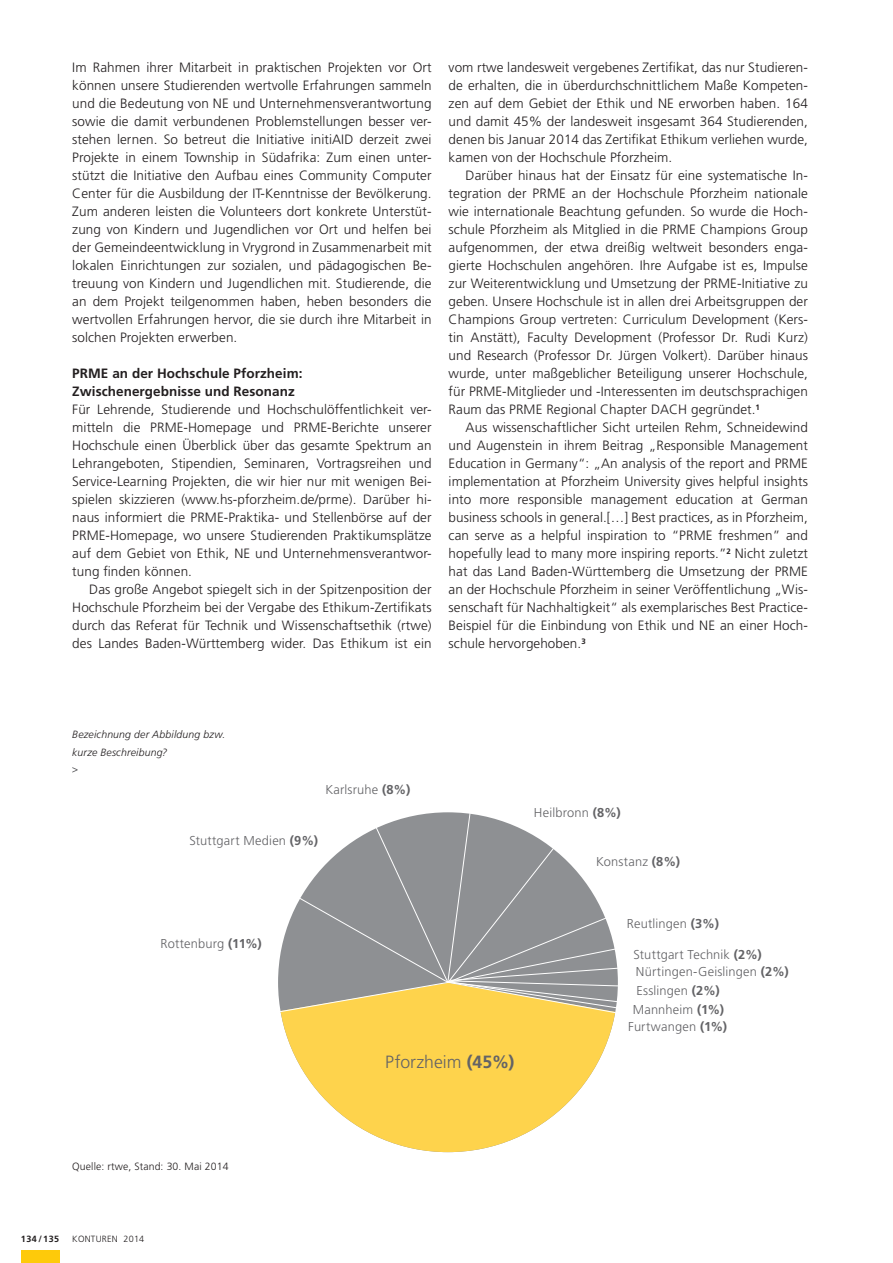
<style>
.page{position:relative;width:893px;height:1263px;background:#fff}
.page>*{position:absolute;margin:0;border:0;box-sizing:border-box;transform-origin:0 0}
.t1{font:300 17.7px "Frutiger LT";color:#636366}
.t2{font:300 13.5px/18px "Frutiger LT";letter-spacing:.005em;color:#231f20;text-align:justify}
.t3{font:700 13.5px/18px "Frutiger LT";letter-spacing:.005em;color:#231f20}
.t4{font:300 12.9px/17px "Frutiger LT";letter-spacing:.015em;color:#636366}
.t5{font:italic 300 10.5px/18px "Frutiger LT";letter-spacing:.015em;color:#231f20}
.t6{font:300 10.5px "Frutiger LT";letter-spacing:.01em;color:#231f20}
.t7{font:300 9px "Frutiger LT";letter-spacing:.025em;color:#231f20}
.t8{font:700 9px "Frutiger LT";letter-spacing:.05em;color:#231f20}
.s1{font-weight:700}
</style>
<div class="page">
<div style="left:21px;top:1250px;width:39px;height:13px;background:#feca0a"></div>
<svg style="left:281px;top:1014px;width:334px;height:138px;fill:#fed34c"></svg>
<svg style="left:278px;top:812px;width:340px;height:202px"></svg>
<svg style="left:72px;top:767px;width:6px;height:6px"></svg>
<p class="t2" style="left:72px;top:59px;width:361px">Im Rahmen ihrer Mitarbeit in praktischen Projekten vor Ort können unsere Studierenden wertvolle Erfahrungen sammeln und die Bedeutung von NE und Unternehmensverantwortung sowie die damit verbundenen Problemstellungen besser ver&shy;stehen lernen. So betreut die Initiative initiAID derzeit zwei Projekte in einem Township in Südafrika: Zum einen unter&shy;stützt die Initiative den Aufbau eines Community Computer Center für die Ausbildung der IT-Kenntnisse der Bevölkerung.<br>Zum anderen leisten die Volunteers dort konkrete Unterstüt&shy;zung von Kindern und Jugendlichen vor Ort und helfen bei der Gemeindeentwicklung in Vrygrond in Zusammenarbeit mit lokalen Einrichtungen zur sozialen, und pädagogischen Be&shy;treuung von Kindern und Jugendlichen mit. Studierende, die an dem Projekt teilgenommen haben, heben besonders die wertvollen Erfahrungen hervor, die sie durch ihre Mitarbeit in solchen Projekten erwerben.</p>
<p class="t3" style="left:72px;top:364px;width:232px">PRME an der Hochschule Pforzheim:<br>Zwischenergebnisse und Resonanz</p>
<p class="t2" style="left:72px;top:400px;width:361px">Für Lehrende, Studierende und Hochschulöffentlichkeit ver&shy;mitteln die PRME-Homepage und PRME-Berichte unserer Hochschule einen Überblick über das gesamte Spektrum an Lehrangeboten, Stipendien, Seminaren, Vortragsreihen und Service-Learning Projekten, die wir hier nur mit wenigen Bei&shy;spielen skizzieren (www.hs-pforzheim.de/prme). Darüber hi&shy;naus informiert die PRME-Praktika- und Stellenbörse auf der PRME-Homepage, wo unsere Studierenden Praktikumsplätze auf dem Gebiet von Ethik, NE und Unternehmensverantwor&shy;tung finden können.</p>
<p class="t2" style="left:72px;top:580px;width:361px;text-indent:17px">Das große Angebot spiegelt sich in der Spitzenposition der Hochschule Pforzheim bei der Vergabe des Ethikum-Zertifikats durch das Referat für Technik und Wissenschaftsethik (rtwe) des Landes Baden-Württemberg wider. Das Ethikum ist ein</p>
<p class="t2" style="left:449px;top:58px;width:361px">vom rtwe landesweit vergebenes Zertifikat, das nur Studieren&shy;de erhalten, die in überdurchschnittlichem Maße Kompeten&shy;zen auf dem Gebiet der Ethik und NE erworben haben. 164 und damit 45% der landesweit insgesamt 364 Studierenden, denen bis Januar 2014 das Zertifikat Ethikum verliehen wurde, kamen von der Hochschule Pforzheim.</p>
<p class="t2" style="left:449px;top:166px;width:361px;text-indent:17px">Darüber hinaus hat der Einsatz für eine systematische In&shy;tegration der PRME an der Hochschule Pforzheim nationale wie internationale Beachtung gefunden. So wurde die Hoch&shy;schule Pforzheim als Mitglied in die PRME Champions Group aufgenommen, der etwa dreißig weltweit besonders enga&shy;gierte Hochschulen angehören. Ihre Aufgabe ist es, Impulse zur Weiterentwicklung und Umsetzung der PRME-Initiative zu geben. Unsere Hochschule ist in allen drei Arbeitsgruppen der Champions Group vertreten: Curriculum Development (Kers&shy;tin Anstätt), Faculty Development (Professor Dr. Rudi Kurz) und Research (Professor Dr. Jürgen Volkert). Darüber hinaus wurde, unter maßgeblicher Beteiligung unserer Hochschule, für PRME-Mitglieder und -Interessenten im deutschsprachigen Raum das PRME Regional Chapter DACH gegründet.<sup>1</sup></p>
<p class="t2" style="left:449px;top:419px;width:361px;text-indent:17px">Aus wissenschaftlicher Sicht urteilen Rehm, Schneidewind und Augenstein in ihrem Beitrag „Responsible Management Education in Germany“: „An analysis of the report and PRME implementation at Pforzheim University gives helpful insights into more responsible management education at German business schools in general.[…] Best practices, as in Pforzheim, can serve as a helpful inspiration to “PRME freshmen” and hopefully lead to many more inspiring reports.”<sup>2</sup> Nicht zuletzt hat das Land Baden-Württemberg die Umsetzung der PRME an der Hochschule Pforzheim in seiner Veröffentlichung „Wis&shy;senschaft für Nachhaltigkeit“ als exemplarisches Best Practice-Beispiel für die Einbindung von Ethik und NE an einer Hoch&shy;schule hervorgehoben.<sup>3</sup></p>
<p class="t5" style="left:72px;top:725px;width:154px">Bezeichnung der Abbildung bzw. kurze Beschreibung?</p>
<p class="t4" style="left:325px;top:781px;width:86px">Karlsruhe <span class="s1">(8%)</span></p>
<p class="t4" style="left:190px;top:832px;width:130px">Stuttgart Medien <span class="s1">(9%)</span></p>
<p class="t4" style="left:161px;top:935px;width:103px">Rottenburg <span class="s1">(11%)</span></p>
<p class="t4" style="left:534px;top:804px;width:88px">Heilbronn <span class="s1">(8%)</span></p>
<p class="t4" style="left:596px;top:854px;width:85px">Konstanz <span class="s1">(8%)</span></p>
<p class="t4" style="left:627px;top:915px;width:94px">Reutlingen <span class="s1">(3%)</span></p>
<p class="t4" style="left:634px;top:946px;width:157px">Stuttgart Technik <span class="s1">(2%)<br></span>Nürtingen-Geislingen <span class="s1">(2%)</span></p>
<p class="t4" style="left:633px;top:981px;width:93px;line-height:19.2px">Esslingen <span class="s1">(2%)<br></span>Mannheim <span class="s1">(1%)</span></p>
<p class="t4" style="left:628px;top:1018px;width:100px">Furtwangen <span class="s1">(1%)</span></p>
<p class="t6" style="left:72px;top:1160px;width:158px">Quelle: rtwe, Stand: 30. Mai 2014</p>
<p class="t8" style="left:21px;top:1234px;width:40px">134 /135</p>
<p class="t7" style="left:72px;top:1234px;width:73px">KONTUREN 2014</p>
<h1 class="t1" style="left:385px;top:1052px;width:130px">Pforzheim <span class="s1">(45%)</span></h1>
</div>
